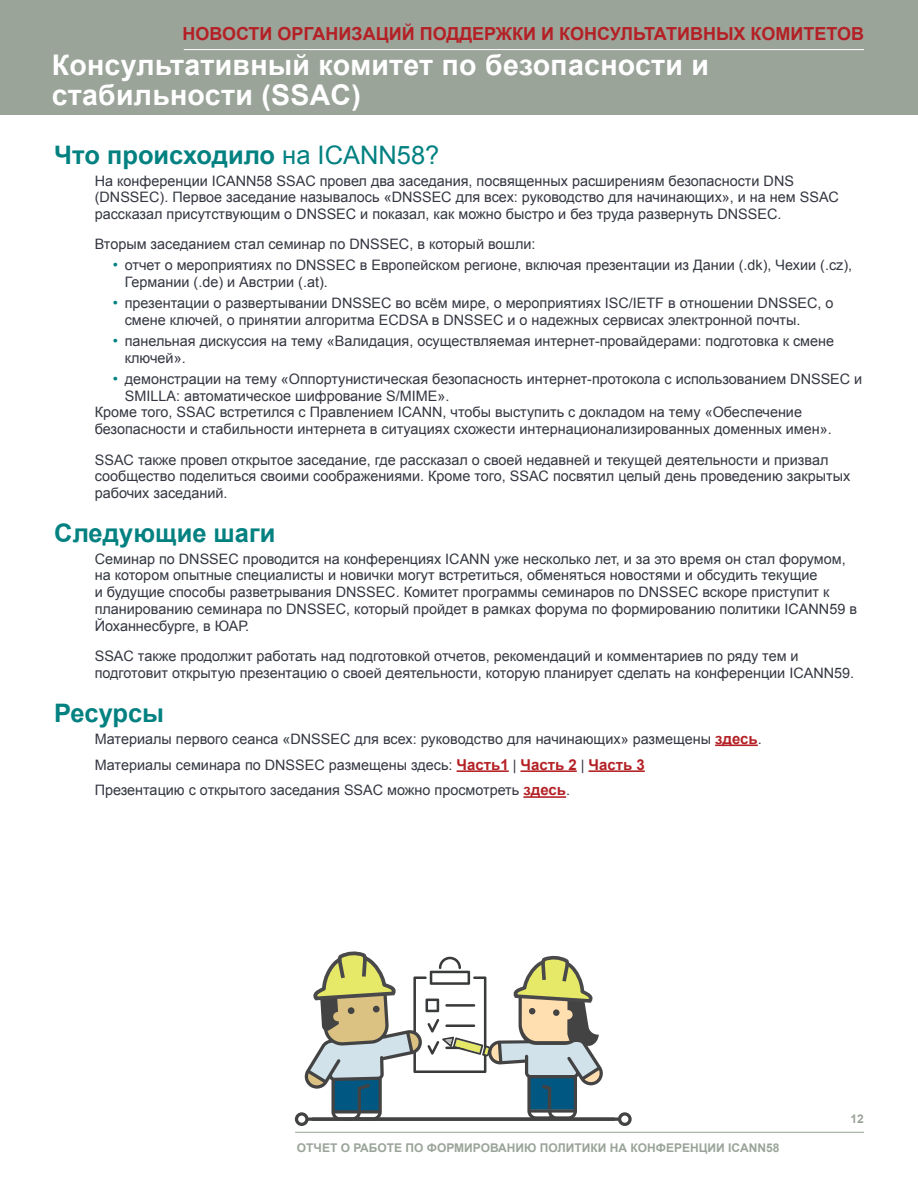
<style>
.page{position:relative;width:918px;height:1188px;background:#fff}
.page>*{position:absolute;margin:0;border:0;box-sizing:border-box;transform-origin:0 0}
.t1{font:700 28.5px/30px "Arial";letter-spacing:.01em;color:#fff}
.t2{font:700 25.5px "Arial";color:#038181}
.t3{font:700 18px "Arial";color:#b42025}
.t4{font:14.4px/16.8px "Arial";color:#343741}
.t5{font:700 12px "Arial";color:#9aa499}
.s1{font-weight:400}
.s2{font-size:15px;color:#038181}
.s3{font-weight:700;font-size:15px;color:#b42025}
</style>
<div class="page">
<div style="left:0;top:0;width:918px;height:115px;background:#9aa499"></div>
<hr style="left:184px;top:49px;width:680px;height:1px;background:#fff">
<hr style="left:295px;top:1132px;width:569px;height:1px;background:#9aa499">
<hr style="left:715px;top:745px;width:43px;height:1px;background:#b42025">
<hr style="left:457px;top:770px;width:52px;height:2px;background:#b42025">
<hr style="left:520px;top:770px;width:57px;height:2px;background:#b42025">
<hr style="left:589px;top:770px;width:56px;height:2px;background:#b42025">
<hr style="left:523px;top:796px;width:43px;height:2px;background:#b42025">
<svg style="left:295px;top:951px;width:337px;height:175px"></svg>
<p class="t3" style="left:183px;top:22px;width:683px">НОВОСТИ ОРГАНИЗАЦИЙ ПОДДЕРЖКИ И КОНСУЛЬТАТИВНЫХ КОМИТЕТОВ</p>
<h1 class="t1" style="left:52px;top:51px;width:659px">Консультативный комитет по безопасности и стабильности (SSAC)</h1>
<h2 class="t2" style="left:54px;top:138px;width:387px">Что происходило <span class="s1">на ICANN58?</span></h2>
<p class="t4" style="left:95px;top:172px;width:746px">На конференции ICANN58 SSAC провел два заседания, посвященных расширениям безопасности DNS (DNSSEC). Первое заседание называлось «DNSSEC для всех: руководство для начинающих», и на нем SSAC рассказал присутствующим о DNSSEC и показал, как можно быстро и без труда развернуть DNSSEC.</p>
<p class="t4" style="left:95px;top:236px;width:442px">Вторым заседанием стал семинар по DNSSEC, в который вошли:</p>
<p class="t4" style="left:125px;top:257px;width:729px;text-indent:-12px"><span class="s2">•</span> отчет о мероприятиях по DNSSEC в Европейском регионе, включая презентации из Дании (.dk), Чехии (.cz),<br>Германии (.de) и Австрии (.at).</p>
<p class="t4" style="left:125px;top:295px;width:710px;text-indent:-12px"><span class="s2">•</span> презентации о развертывании DNSSEC во всём мире, о мероприятиях ISC/IETF в отношении DNSSEC, о смене ключей, о принятии алгоритма ECDSA в DNSSEC и о надежных сервисах электронной почты.</p>
<p class="t4" style="left:125px;top:333px;width:711px;text-indent:-12px"><span class="s2">•</span> панельная дискуссия на тему «Валидация, осуществляемая интернет-провайдерами: подготовка к смене ключей».</p>
<p class="t4" style="left:113px;top:371px;width:751px"><span class="s2">•</span> демонстрации на тему «Оппортунистическая безопасность интернет-протокола с использованием DNSSEC и</p>
<p class="t4" style="left:125px;top:387px;width:326px">SMILLA: автоматическое шифрование S/MIME».</p>
<p class="t4" style="left:95px;top:404px;width:709px">Кроме того, SSAC встретился с Правлением ICANN, чтобы выступить с докладом на тему «Обеспечение</p>
<p class="t4" style="left:95px;top:421px;width:739px">безопасности и стабильности интернета в ситуациях схожести интернационализированных доменных имен».</p>
<p class="t4" style="left:95px;top:451px;width:757px">SSAC также провел открытое заседание, где рассказал о своей недавней и текущей деятельности и призвал сообщество поделиться своими соображениями. Кроме того, SSAC посвятил целый день проведению закрытых рабочих заседаний.</p>
<h2 class="t2" style="left:54px;top:516px;width:223px">Следующие шаги</h2>
<p class="t4" style="left:95px;top:550px;width:764px">Семинар по DNSSEC проводится на конференциях ICANN уже несколько лет, и за это время он стал форумом, на котором опытные специалисты и новички могут встретиться, обменяться новостями и обсудить текущие<br>и будущие способы разветрывания DNSSEC. Комитет программы семинаров по DNSSEC вскоре приступит к планированию семинара по DNSSEC, который пройдет в рамках форума по формированию политики ICANN59 в Йоханнесбурге, в ЮАР.</p>
<p class="t4" style="left:95px;top:648px;width:761px">SSAC также продолжит работать над подготовкой отчетов, рекомендаций и комментариев по ряду тем и подготовит открытую презентацию о своей деятельности, которую планирует сделать на конференции ICANN59.</p>
<h2 class="t2" style="left:54px;top:696px;width:111px">Ресурсы</h2>
<p class="t4" style="left:95px;top:726px;width:669px;line-height:26px">Материалы первого сеанса «DNSSEC для всех: руководство для начинающих» размещены <span class="s3">здесь</span>.<br>Материалы семинара по DNSSEC размещены здесь: <span class="s3">Часть1</span> | <span class="s3">Часть 2</span> | <span class="s3">Часть 3<br></span>Презентацию с открытого заседания SSAC можно просмотреть <span class="s3">здесь</span>.</p>
<p class="t5" style="left:297px;top:1139px;width:484px">ОТЧЕТ О РАБОТЕ ПО ФОРМИРОВАНИЮ ПОЛИТИКИ НА КОНФЕРЕНЦИИ ICANN58</p>
<p class="t5" style="left:850px;top:1111px;width:15px">12</p>
</div>
